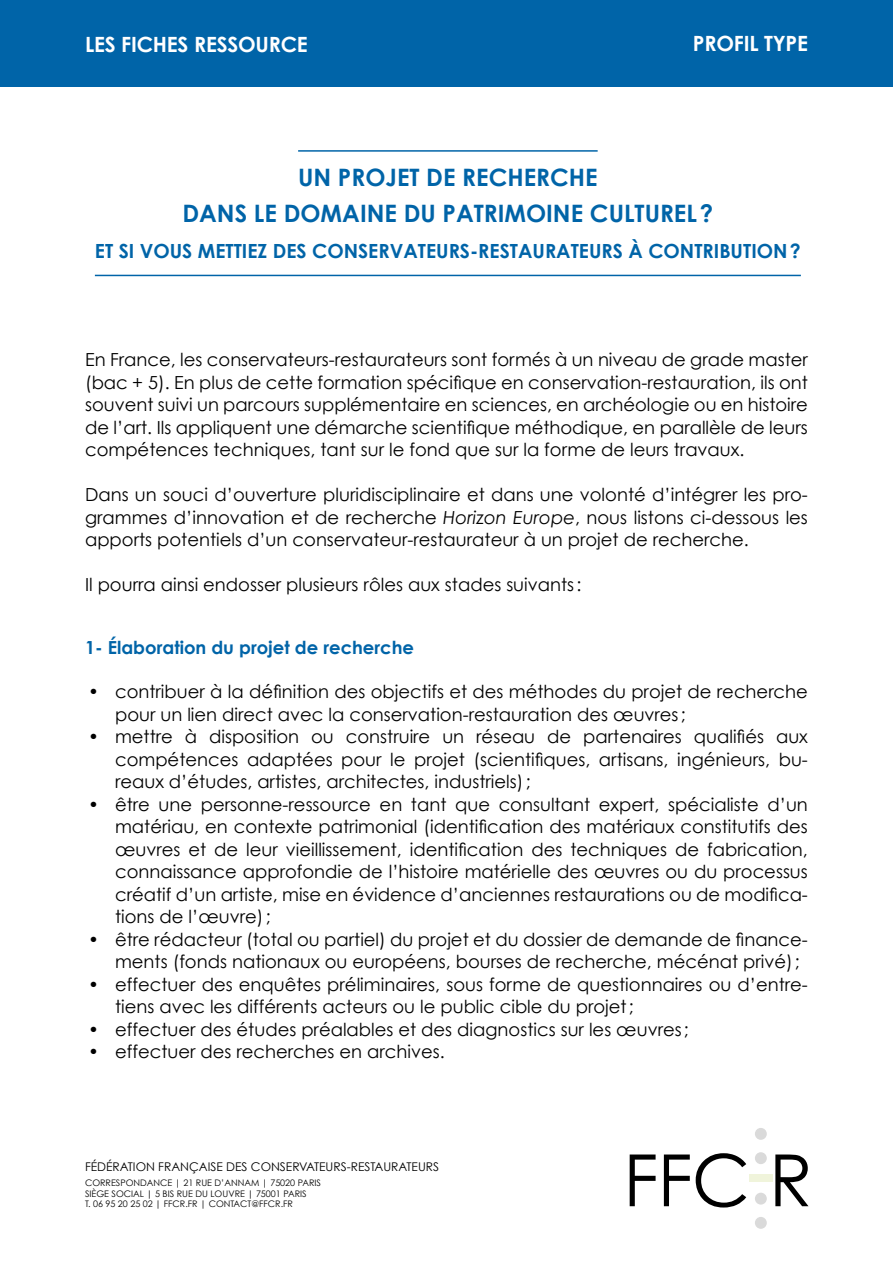
<style>
.page{position:relative;width:893px;height:1263px;background:#fff}
.page>*{position:absolute;margin:0;border:0;box-sizing:border-box;transform-origin:0 0}
.t1{font:72px "Century Gothic";color:#000}
.t2{font:700 24px/36px "Century Gothic";color:#0064a8;text-align:center}
.t3{font:700 21px "Century Gothic";letter-spacing:-.01em;color:#fff}
.t4{font:700 19.5px "Century Gothic";color:#0064a8}
.t5{font:18px/22.5px "Century Gothic";color:#000;text-align:justify}
.t6{font:700 18px "Century Gothic";color:#0064a8}
.t7{font:12px "Century Gothic";color:#000}
.t8{font:9px/10.5px "Century Gothic";color:#000}
.s1{font-style:italic}
</style>
<div class="page">
<div style="left:749px;top:1174px;width:24px;height:8px;background:#f0f4db"></div>
<div style="left:755px;top:1152px;width:12px;height:12px;background:#dadada;border-radius:50%"></div>
<div style="left:755px;top:1128px;width:12px;height:12px;background:#dadada;border-radius:50%"></div>
<div style="left:755px;top:1193px;width:12px;height:11px;background:#dadada;border-radius:50%"></div>
<div style="left:755px;top:1217px;width:12px;height:12px;background:#dadada;border-radius:50%"></div>
<div style="left:0;top:0;width:893px;height:86px;background:#0064a8"></div>
<hr style="left:298px;top:150px;width:300px;height:2px;background:#0064a8">
<hr style="left:95px;top:275px;width:706px;height:1px;background:#0064a8">
<p class="t3" style="left:85px;top:31px;width:224px">LES FICHES RESSOURCE</p>
<p class="t3" style="left:693px;top:30px;width:117px">PROFIL TYPE</p>
<h2 class="t2" style="left:182px;top:158px;width:532px">UN PROJET DE RECHERCHE<br>DANS LE DOMAINE DU PATRIMOINE CULTUREL?</h2>
<p class="t4" style="left:95px;top:238px;width:707px">ET SI VOUS METTIEZ DES CONSERVATEURS-RESTAURATEURS À CONTRIBUTION?</p>
<p class="t5" style="left:85px;top:348px;width:724px">En France, les conservateurs-restaurateurs sont formés à un niveau de grade master (bac + 5). En plus de cette formation spécifique en conservation-restauration, ils ont souvent suivi un parcours supplémentaire en sciences, en archéologie ou en histoire de l’art. Ils appliquent une démarche scientifique méthodique, en parallèle de leurs compétences techniques, tant sur le fond que sur la forme de leurs travaux.</p>
<p class="t5" style="left:85px;top:483px;width:724px">Dans un souci d’ouverture pluridisciplinaire et dans une volonté d’intégrer les pro&shy;grammes d’innovation et de recherche <span class="s1">Horizon Europe</span>, nous listons ci-dessous les apports potentiels d’un conservateur-restaurateur à un projet de recherche.</p>
<p class="t5" style="left:85px;top:573px;width:498px">Il pourra ainsi endosser plusieurs rôles aux stades suivants:</p>
<p class="t6" style="left:85px;top:637px;width:331px">1- Élaboration du projet de recherche</p>
<p class="t5" style="left:115px;top:680px;width:694px;text-indent:-27px">• contribuer à la définition des objectifs et des méthodes du projet de recherche pour un lien direct avec la conservation-restauration des œuvres;</p>
<p class="t5" style="left:115px;top:725px;width:694px;text-indent:-27px">• mettre à disposition ou construire un réseau de partenaires qualifiés aux compétences adaptées pour le projet (scientifiques, artisans, ingénieurs, bu&shy;reaux d’études, artistes, architectes, industriels);</p>
<p class="t5" style="left:115px;top:792px;width:694px;text-indent:-27px">• être une personne-ressource en tant que consultant expert, spécialiste d’un matériau, en contexte patrimonial (identification des matériaux constitutifs des œuvres et de leur vieillissement, identification des techniques de fabrication, connaissance approfondie de l’histoire matérielle des œuvres ou du processus créatif d’un artiste, mise en évidence d’anciennes restaurations ou de modifica&shy;tions de l’œuvre);</p>
<p class="t5" style="left:115px;top:927px;width:694px;text-indent:-27px">• être rédacteur (total ou partiel) du projet et du dossier de demande de finance&shy;ments (fonds nationaux ou européens, bourses de recherche, mécénat privé);</p>
<p class="t5" style="left:115px;top:972px;width:694px;text-indent:-27px">• effectuer des enquêtes préliminaires, sous forme de questionnaires ou d’entre&shy;tiens avec les différents acteurs ou le public cible du projet;</p>
<p class="t5" style="left:88px;top:1017px;width:602px">• effectuer des études préalables et des diagnostics sur les œuvres;</p>
<p class="t5" style="left:88px;top:1040px;width:358px">• effectuer des recherches en archives.</p>
<p class="t7" style="left:85px;top:1159px;width:356px">FÉDÉRATION FRANÇAISE DES CONSERVATEURS-RESTAURATEURS</p>
<p class="t8" style="left:85px;top:1177px;width:238px">CORRESPONDANCE | 21 RUE D’ANNAM | 75020 PARIS<br>SIÈGE SOCIAL | 5 BIS RUE DU LOUVRE | 75001 PARIS<br>T. 06 95 20 25 02 | FFCR.FR | CONTACT@FFCR.FR</p>
<h1 class="t1" style="left:623px;top:1136px;width:191px">FFC R</h1>
</div>
